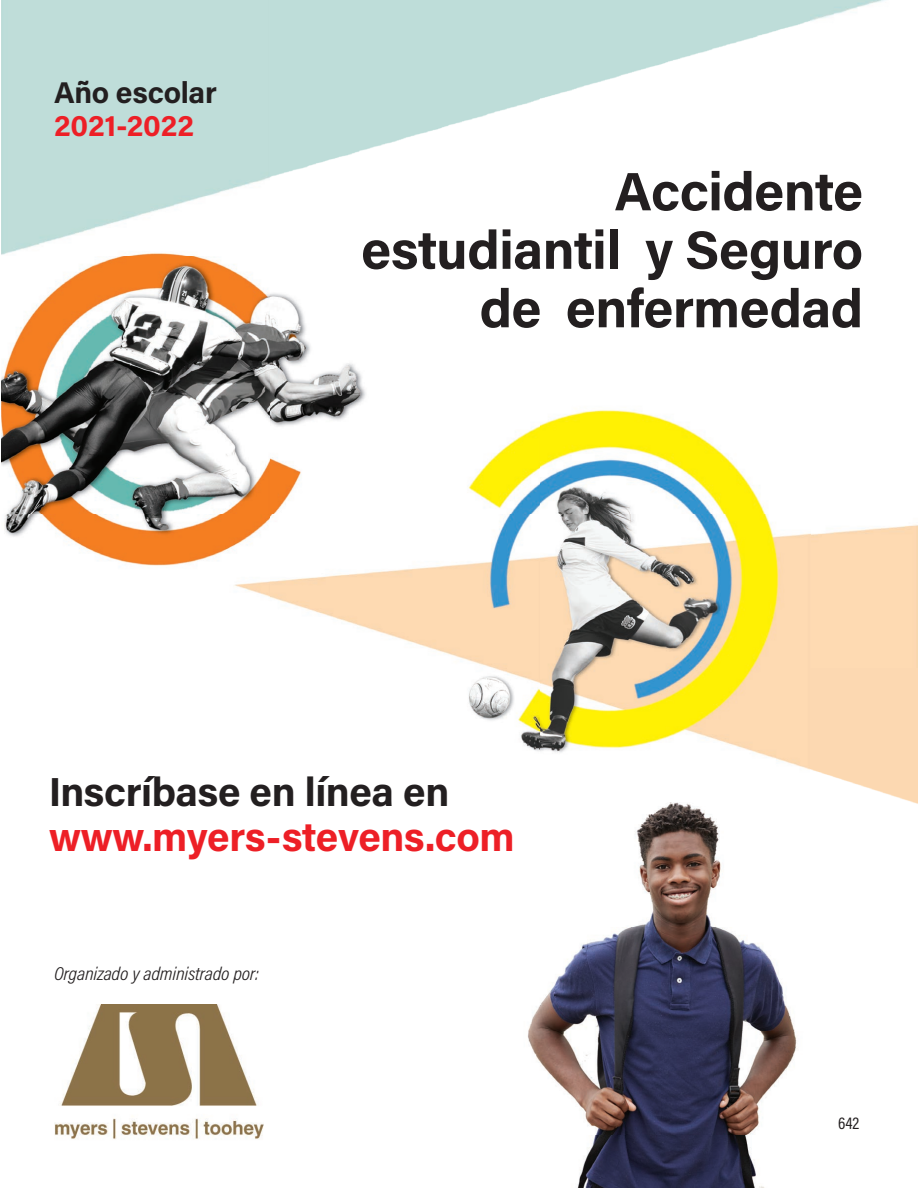
<style>
.page{position:relative;width:918px;height:1188px;background:#fff}
.page>*{position:absolute;margin:0;border:0;box-sizing:border-box;transform-origin:0 0}
.t1{font:700 54px/58.5px "Acumin Pro";letter-spacing:-.01em;color:#231f20;text-align:right}
.t2{font:700 40.5px "Acumin Pro";letter-spacing:-.015em;color:#ed1f26}
.t3{font:700 40.5px "Acumin Pro";letter-spacing:-.01em;color:#231f20}
.t4{font:700 30px "Acumin Pro";letter-spacing:-.01em;color:#231f20}
.t5{font:700 30px "Acumin Pro";letter-spacing:-.005em;color:#ed1f26}
.t6{font:italic 300 18.75px "Acumin Pro Cond";letter-spacing:-.01em;color:#231f20;scale:1.1 1}
.t7{font:17.25px "Acumin Pro Cond";color:#231f20}
</style>
<div class="page">
<img style="left:2px;top:0;width:916px;height:804px">
<img style="left:54px;top:1005px;width:210px;height:135px">
<img style="left:517px;top:783px;width:289px;height:405px">
<p class="t4" style="left:54px;top:71px;width:164px">Año escolar</p>
<p class="t5" style="left:54px;top:104px;width:142px">2021-2022</p>
<p class="t1" style="left:361px;top:160px;width:503px">Accidente estudiantil y Seguro de enfermedad</p>
<p class="t3" style="left:49px;top:763px;width:402px">Inscríbase en línea en</p>
<p class="t2" style="left:49px;top:808px;width:468px">www.myers-stevens.com</p>
<p class="t6" style="left:54px;top:962px;width:188px">Organizado y administrado por:</p>
<p class="t7" style="left:838px;top:1112px;width:23px">642</p>
</div>
